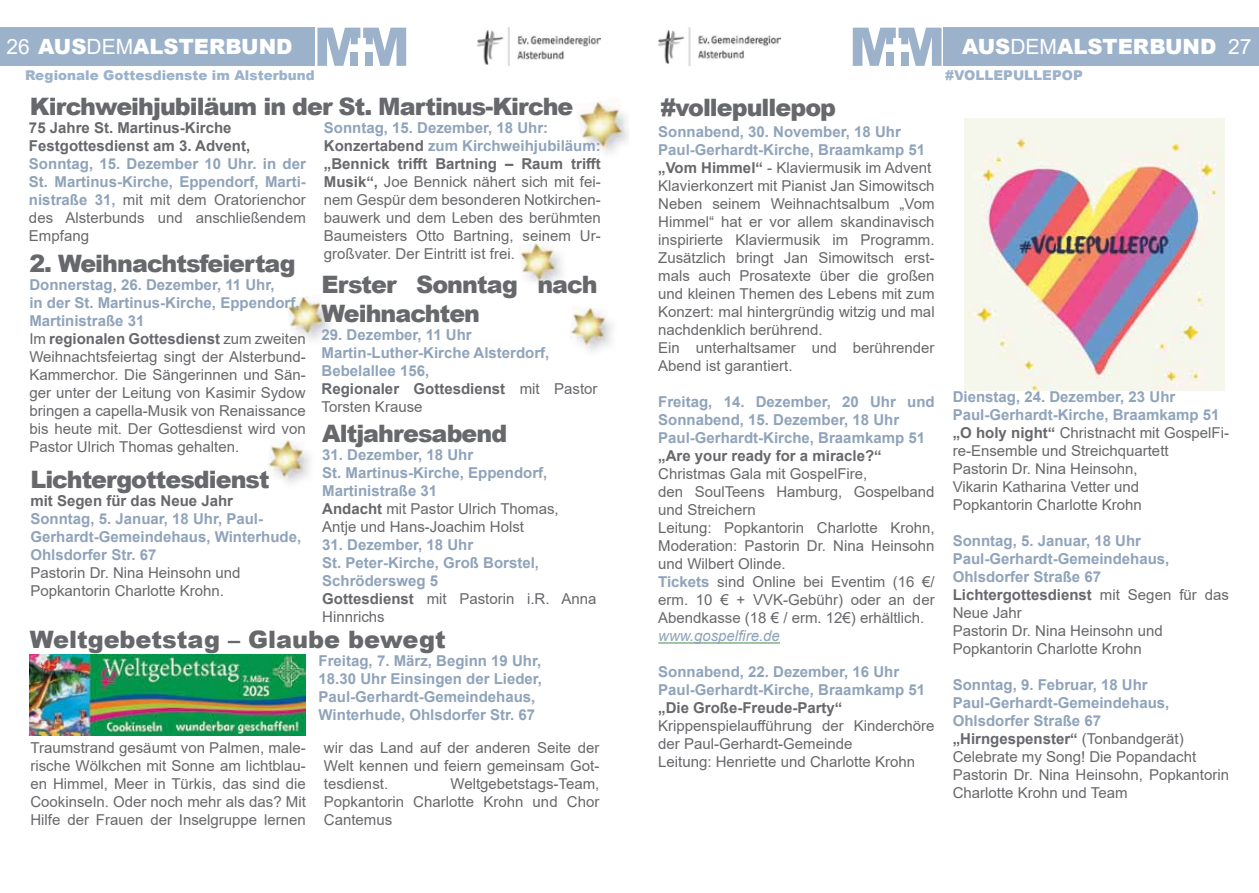
<style>
.page{position:relative;width:1259px;height:893px;background:#fff}
.page>*{position:absolute;margin:0;border:0;box-sizing:border-box;transform-origin:0 0}
.t1{font:900 24px/28.8px "Arial";letter-spacing:-.04em;color:#67686b}
.t2{font:900 24px "Arial";color:#67686b}
.t3{font:900 21px "Arial";color:#fff}
.t4{font:15px/18px "Arial";color:#67686b}
.t5{font:700 15px/18px "Arial";color:#8fa3ba}
.t6{font:700 15px/18px "Arial";color:#67686b}
.t7{font:italic 15px "Arial";color:#8fa3ba}
.t8{font:900 13.5px "Arial";color:#8fa3ba}
.t9{font:900 13.5px "Arial";color:#9cb2cb}
.s1{font-weight:400}
.s2{font-weight:400;color:#e5a923}
.s3{font-weight:400;color:#67686b}
.s4{font-weight:700;color:#8fa3ba}
.s5{font-weight:700}
.s6{color:#67686b}
</style>
<div class="page">
<div style="left:0;top:28px;width:315px;height:38px;background:#9cb2cb"></div>
<div style="left:944px;top:28px;width:315px;height:38px;background:#9cb2cb"></div>
<svg style="left:317px;top:28px;width:89px;height:38px"></svg>
<div style="left:366px;top:52px;width:7px;height:14px;background:#9cb2cb"></div>
<svg style="left:853px;top:28px;width:88px;height:38px"></svg>
<div style="left:901px;top:52px;width:7px;height:14px;background:#9cb2cb"></div>
<img style="left:577px;top:99px;width:38px;height:20px">
<img style="left:579px;top:101px;width:47px;height:49px">
<img style="left:288px;top:297px;width:38px;height:39px">
<img style="left:521px;top:243px;width:37px;height:39px">
<img style="left:571px;top:308px;width:37px;height:39px">
<img style="left:30px;top:654px;width:276px;height:81px">
<img style="left:269px;top:440px;width:37px;height:39px">
<svg style="left:268px;top:471px;width:2px;height:17px"></svg>
<hr style="left:658px;top:642px;width:122px;height:1px;background:#52955a">
<img style="left:964px;top:119px;width:260px;height:272px">
<img style="left:478px;top:28px;width:122px;height:38px">
<img style="left:658px;top:28px;width:122px;height:38px">
<h2 class="t3" style="left:6px;top:31px;width:279px"><span class="s1">26</span><span class="s2">2</span>AUS <span class="s1">DEM</span>ALSTERBUND</h2>
<h2 class="t3" style="left:955px;top:31px;width:287px">AUS<span class="s1">DEM</span>ALSTERBUND <span class="s2">3</span></h2>
<p class="t8" style="left:951px;top:63px;width:108px">#vollepullepop</p>
<h2 class="t3" style="left:38px;top:32px;width:188px">AUS<span class="s1">DEM</span> ALSTERBU</h2>
<h2 class="t3" style="left:259px;top:32px;width:35px">ND</h2>
<h2 class="t3" style="left:962px;top:32px;width:188px">AUS<span class="s1">DEM</span>ALSTERBU</h2>
<h2 class="t3" style="left:1182px;top:32px;width:70px">ND <span class="s1">27</span></h2>
<p class="t8" style="left:30px;top:63px;width:291px">Regionale Gottesdienste im Alsterbund</p>
<p class="t9" style="left:25px;top:65px;width:291px">Regionale Gottesdienste im Alsterbund</p>
<p class="t9" style="left:945px;top:65px;width:139px">#VOLLEPULLEPOP</p>
<h1 class="t1" style="left:30px;top:91px;width:545px">Kirchweihjubiläum in der St. Martinus-Kirche</h1>
<p class="t6" style="left:29px;top:119px;width:223px">75 Jahre St. Martinus-Kirche<br>Festgottesdienst am 3. Advent,</p>
<p class="t5" style="left:29px;top:155px;width:278px;text-align:justify">Sonntag, 15. Dezember 10 Uhr. in der St. Martinus-Kirche, Eppendorf, Marti&shy;nistraße 31, <span class="s3">mit mit dem Oratorienchor des Alsterbunds und anschließendem Empfang</span></p>
<p class="t4" style="left:324px;top:119px;width:278px"><span class="s4">Sonntag, 15. Dezember, 18 Uhr:<br></span><span class="s5">Konzertabend</span> <span class="s4">zum Kirchweihjubiläum: </span><span class="s5">„Bennick trifft Bartning – Raum trifft Musik“,</span> Joe Bennick nähert sich mit fei&shy;nem Gespür dem besonderen Notkirchen&shy;bauwerk und dem Leben des berühmten Baumeisters Otto Bartning, seinem Ur&shy;großvater. Der Eintritt ist frei.</p>
<h1 class="t1" style="left:29px;top:248px;width:268px">2. Weihnachtsfeiertag</h1>
<p class="t4" style="left:29px;top:275px;width:278px"><span class="s4">Donnerstag</span>, <span class="s4">26. Dezember, 11 Uhr,<br>in der St. Martinus-Kirche, Eppendorf, Martinistraße 31<br></span>Im <span class="s5">regionalen Gottesdienst</span> zum zweiten Weihnachtsfeiertag singt der Alsterbund-Kammerchor. Die Sängerinnen und Sän&shy;ger unter der Leitung von Kasimir Sydow bringen a capella-Musik von Renaissance bis heute mit. Der Gottesdienst wird von Pastor Ulrich Thomas gehalten.</p>
<h1 class="t1" style="left:322px;top:270px;width:277px">Erster Sonntag nach<br>Weihnachten</h1>
<p class="t5" style="left:322px;top:326px;width:277px">29. Dezember, 11 Uhr<br>Martin-Luther-Kirche Alsterdorf,<br>Bebelallee 156,<br><span class="s6">Regionaler Gottesdienst</span> <span class="s3">mit Pastor<br>Torsten Krause</span></p>
<h1 class="t1" style="left:322px;top:418px;width:186px">Altjahresabend</h1>
<p class="t5" style="left:322px;top:446px;width:238px">31. Dezember, 18 Uhr<br>St. Martinus-Kirche, Eppendorf,<br>Martinistraße 31<br><span class="s6">Andacht</span> <span class="s3">mit Pastor Ulrich Thomas,<br>Antje und Hans-Joachim Holst</span></p>
<p class="t5" style="left:322px;top:536px;width:276px">31. Dezember, 18 Uhr<br>St. Peter-Kirche, Groß Borstel,<br>Schrödersweg 5<br><span class="s6">Gottesdienst</span> <span class="s3">mit Pastorin i.R. Anna<br>Hinnrichs</span></p>
<h1 class="t1" style="left:30px;top:465px;width:241px">Lichtergottesdienst</h1>
<p class="t6" style="left:30px;top:492px;width:204px">mit Segen für das Neue Jahr</p>
<p class="t5" style="left:30px;top:510px;width:272px">Sonntag, 5. Januar, 18 Uhr, Paul-<br>Gerhardt-Gemeindehaus, Winterhude,<br>Ohlsdorfer Str. 67</p>
<p class="t4" style="left:30px;top:564px;width:212px">Pastorin Dr. Nina Heinsohn und<br>Popkantorin Charlotte Krohn.</p>
<h1 class="t2" style="left:30px;top:622px;width:417px">Weltgebetstag – Glaube bewegt</h1>
<p class="t5" style="left:319px;top:652px;width:225px">Freitag, 7. März, Beginn 19 Uhr,<br>18.30 Uhr Einsingen der Lieder,<br>Paul-Gerhardt-Gemeindehaus,<br>Winterhude, Ohlsdorfer Str. 67</p>
<p class="t4" style="left:30px;top:738px;width:277px;text-align:justify">Traumstrand gesäumt von Palmen, male&shy;rische Wölkchen mit Sonne am lichtblau&shy;en Himmel, Meer in Türkis, das sind die Cookinseln. Oder noch mehr als das? Mit Hilfe der Frauen der Inselgruppe lernen</p>
<p class="t4" style="left:324px;top:738px;width:277px;text-align:justify">wir das Land auf der anderen Seite der Welt kennen und feiern gemeinsam Got&shy;tesdienst.</p>
<p class="t4" style="left:324px;top:774px;width:277px;text-align:justify;text-indent:126px">Weltgebetstags-Team, Popkantorin Charlotte Krohn und Chor Cantemus</p>
<h1 class="t1" style="left:660px;top:92px;width:177px">#vollepullepop</h1>
<p class="t4" style="left:658px;top:123px;width:278px"><span class="s4">Sonnabend, 30. November, 18 Uhr Paul-Gerhardt-Kirche, Braamkamp 51 </span><span class="s5">„Vom Himmel“</span> - Klaviermusik im Advent Klavierkonzert mit Pianist Jan Simowitsch Neben seinem Weihnachtsalbum „Vom Himmel“ hat er vor allem skandinavisch inspirierte Klaviermusik im Programm.<br>Zusätzlich bringt Jan Simowitsch erst&shy;mals auch Prosatexte über die großen und kleinen Themen des Lebens mit zum Konzert: mal hintergründig witzig und mal nachdenklich berührend.<br>Ein unterhaltsamer und berührender Abend ist garantiert.</p>
<p class="t5" style="left:658px;top:393px;width:278px">Freitag, 14. Dezember, 20 Uhr und<br>Sonnabend, 15. Dezember, 18 Uhr<br>Paul-Gerhardt-Kirche, Braamkamp 51</p>
<p class="t6" style="left:658px;top:447px;width:225px">„Are your ready for a miracle?“</p>
<p class="t4" style="left:658px;top:465px;width:278px">Christmas Gala mit GospelFire,<br>den SoulTeens Hamburg, Gospelband und Streichern<br>Leitung: Popkantorin Charlotte Krohn,<br>Moderation: Pastorin Dr. Nina Heinsohn und Wilbert Olinde.<br><span class="s4">Tickets</span> sind Online bei Eventim (16 €/ erm. 10 € + VVK-Gebühr) oder an der<br>Abendkasse (18 € / erm. 12€) erhältlich.</p>
<p class="t7" style="left:658px;top:626px;width:123px">www.gospelfire.de</p>
<p class="t5" style="left:658px;top:663px;width:268px">Sonnabend, 22. Dezember, 16 Uhr<br>Paul-Gerhardt-Kirche, Braamkamp 51</p>
<p class="t6" style="left:658px;top:699px;width:186px">„Die Große-Freude-Party“</p>
<p class="t4" style="left:658px;top:717px;width:278px">Krippenspielaufführung der Kinderchöre der Paul-Gerhardt-Gemeinde<br>Leitung: Henriette und Charlotte Krohn</p>
<p class="t4" style="left:952px;top:387px;width:278px"><span class="s4">Dienstag, 24. Dezember, 23 Uhr Paul-Gerhardt-Kirche, Braamkamp 51 </span><span class="s5">„O holy night“</span> Christnacht mit GospelFi&shy;re-Ensemble und Streichquartett<br>Pastorin Dr. Nina Heinsohn,<br>Vikarin Katharina Vetter und<br>Popkantorin Charlotte Krohn</p>
<p class="t4" style="left:952px;top:531px;width:278px"><span class="s4">Sonntag, 5. Januar, 18 Uhr<br>Paul-Gerhardt-Gemeindehaus,<br>Ohlsdorfer Straße 67<br></span><span class="s5">Lichtergottesdienst</span> mit Segen für das<br>Neue Jahr<br>Pastorin Dr. Nina Heinsohn und<br>Popkantorin Charlotte Krohn</p>
<p class="t4" style="left:952px;top:675px;width:278px"><span class="s4">Sonntag, 9. Februar, 18 Uhr<br>Paul-Gerhardt-Gemeindehaus,<br>Ohlsdorfer Straße 67 </span><span class="s5">„Hirngespenster“</span> (Tonbandgerät)<br>Celebrate my Song! Die Popandacht<br>Pastorin Dr. Nina Heinsohn, Popkantorin<br>Charlotte Krohn und Team</p>
</div>
